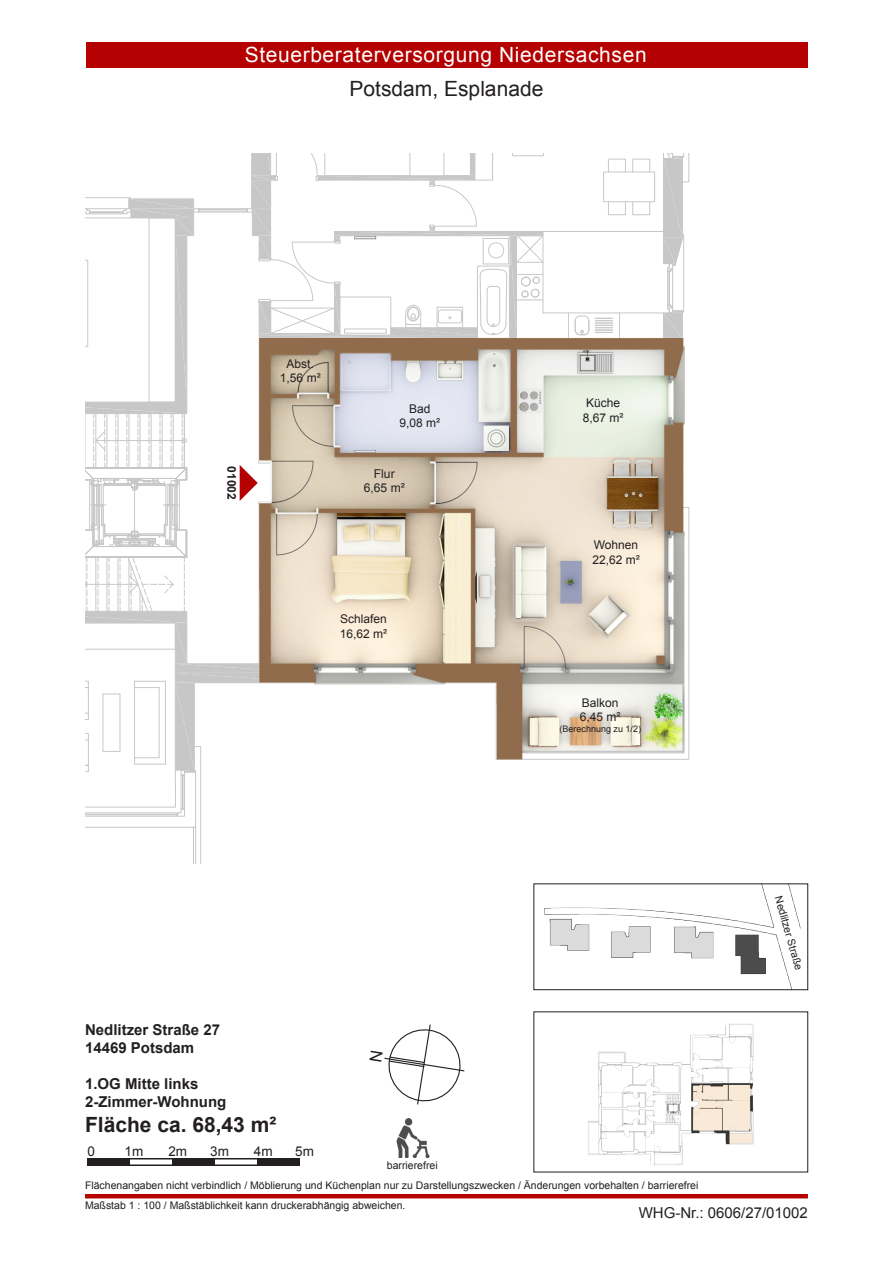
<style>
.page{position:relative;width:893px;height:1263px;background:#fff}
.page>*{position:absolute;margin:0;border:0;box-sizing:border-box;transform-origin:0 0}
.t1{font:21px "Arial";letter-spacing:.03em;color:#fff}
.t2{font:21px "Arial";color:#231f20}
.t3{font:700 21px "Arial";color:#231f20}
.t4{font:700 15px "Arial";color:#231f20}
.t5{font:15px "Arial";color:#231f20}
.t6{font:13.5px "Arial";color:#231f20}
.t7{font:12.15px "Arial";color:#231f20}
.t8{font:12px "Arial";color:#231f20}
.t9{font:700 12px "Arial";color:#231f20}
.t10{font:10.5px "Arial";color:#231f20}
.t11{font:9px "Arial";color:#231f20}
</style>
<div class="page">
<div style="left:87px;top:1158px;width:43px;height:8px;background:#231f20"></div>
<hr style="left:87px;top:1158px;width:213px;height:1px;background:#231f20">
<hr style="left:87px;top:1164px;width:213px;height:2px;background:#231f20">
<div style="left:172px;top:1158px;width:43px;height:8px;background:#231f20"></div>
<div style="left:257px;top:1158px;width:43px;height:8px;background:#231f20"></div>
<hr style="left:85px;top:1194px;width:723px;height:4px;background:#b60300">
<div style="left:86px;top:43px;width:721px;height:25px;background:#b40000"></div>
<img style="left:396px;top:1118px;width:34px;height:39px">
<img style="left:534px;top:884px;width:274px;height:106px">
<img style="left:534px;top:1012px;width:274px;height:160px">
<img style="left:85px;top:153px;width:605px;height:710px">
<svg style="left:384px;top:1024px;width:81px;height:81px"></svg>
<h1 class="t1" style="left:245px;top:41px;width:404px">Steuerberaterversorgung Niedersachsen</h1>
<h1 class="t2" style="left:350px;top:75px;width:195px">Potsdam, Esplanade</h1>
<p class="t9" style="left:240px;top:466px;width:35px;rotate:90deg">01002</p>
<p class="t8" style="left:287px;top:356px;width:29px">Abst.</p>
<p class="t8" style="left:280px;top:370px;width:42px">1,56 m²</p>
<p class="t8" style="left:409px;top:401px;width:23px">Bad</p>
<p class="t8" style="left:399px;top:415px;width:42px">9,08 m²</p>
<p class="t7" style="left:374px;top:465px;width:22px">Flur</p>
<p class="t7" style="left:364px;top:480px;width:43px">6,65 m²</p>
<p class="t8" style="left:340px;top:611px;width:48px">Schlafen</p>
<p class="t8" style="left:340px;top:625px;width:49px">16,62 m²</p>
<p class="t4" style="left:85px;top:1019px;width:137px">Nedlitzer Straße 27</p>
<p class="t4" style="left:85px;top:1037px;width:111px">14469 Potsdam</p>
<p class="t4" style="left:85px;top:1073px;width:115px">1.OG Mitte links</p>
<p class="t4" style="left:85px;top:1091px;width:143px">2-Zimmer-Wohnung</p>
<p class="t3" style="left:85px;top:1110px;width:193px">Fläche ca. 68,43 m²</p>
<p class="t8" style="left:586px;top:395px;width:36px">Küche</p>
<p class="t8" style="left:583px;top:409px;width:42px">8,67 m²</p>
<p class="t8" style="left:594px;top:537px;width:46px">Wohnen</p>
<p class="t8" style="left:592px;top:552px;width:49px">22,62 m²</p>
<p class="t8" style="left:582px;top:695px;width:38px">Balkon</p>
<p class="t8" style="left:580px;top:709px;width:42px">6,45 m²</p>
<p class="t11" style="left:559px;top:723px;width:83px">(Berechnung zu 1/2)</p>
<p class="t6" style="left:87px;top:1142px;width:9px">0</p>
<p class="t6" style="left:125px;top:1142px;width:20px">1m</p>
<p class="t6" style="left:168px;top:1142px;width:20px">2m</p>
<p class="t6" style="left:210px;top:1142px;width:20px">3m</p>
<p class="t6" style="left:254px;top:1142px;width:20px">4m</p>
<p class="t6" style="left:295px;top:1142px;width:20px">5m</p>
<p class="t10" style="left:85px;top:1179px;width:615px">Flächenangaben nicht verbindlich / Möblierung und Küchenplan nur zu Darstellungszwecken / Änderungen vorbehalten / barrierefrei</p>
<p class="t10" style="left:387px;top:1158px;width:52px">barrierefrei</p>
<p class="t10" style="left:785px;top:894px;width:77px;rotate:74deg">Nedlitzer Straße</p>
<p class="t10" style="left:85px;top:1198px;width:322px">Maßstab 1 : 100 / Maßstäblichkeit kann druckerabhängig abweichen.</p>
<p class="t5" style="left:639px;top:1203px;width:171px">WHG-Nr.: 0606/27/01002</p>
</div>
